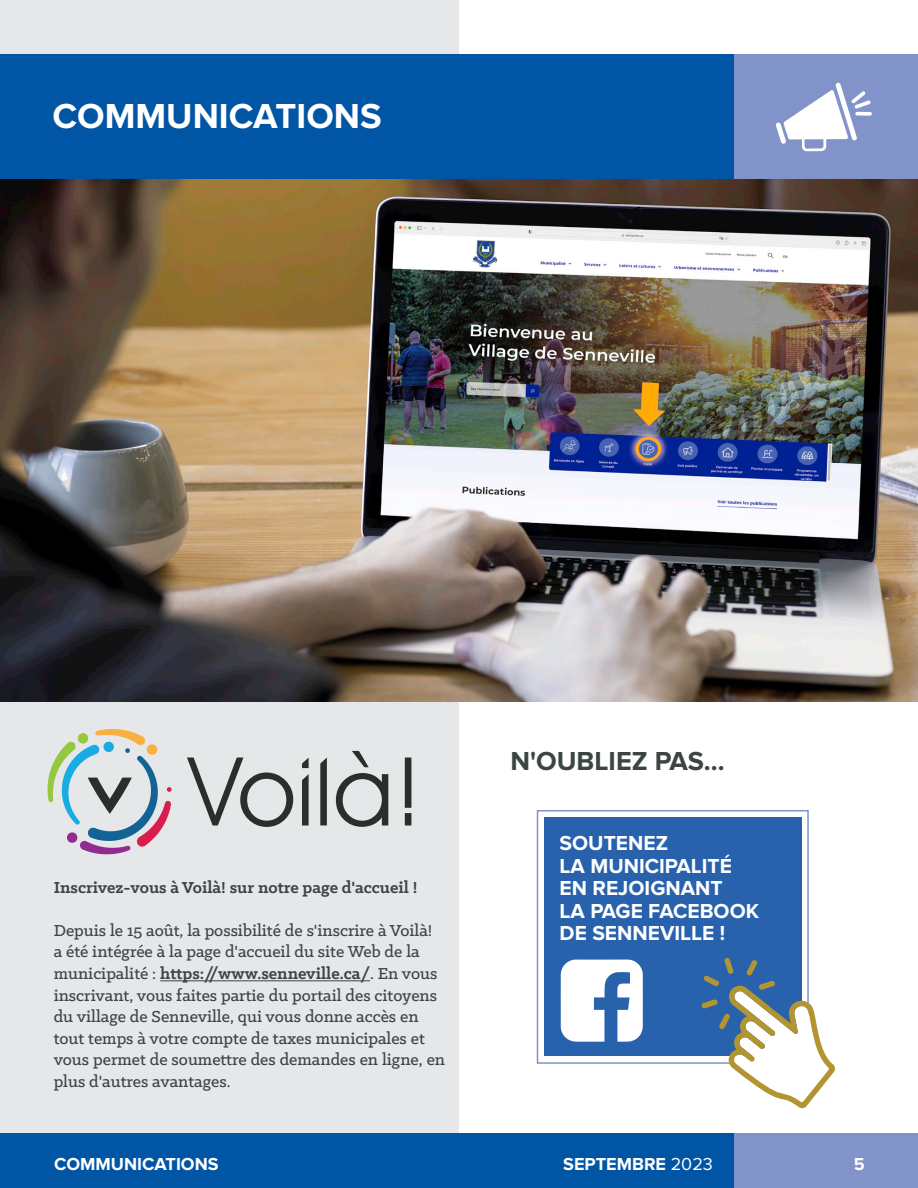
<style>
.page{position:relative;width:918px;height:1188px;background:#fff}
.page>*{position:absolute;margin:0;border:0;box-sizing:border-box;transform-origin:0 0}
.t1{font:700 36px "Proxima Nova";color:#fff}
.t2{font:700 27px "Proxima Nova";color:#3b4543}
.t3{font:700 21px/22.5px "Proxima Nova";color:#fff}
.t4{font:500 18px/21.6px "Klinic Slab";color:#3b4543}
.t5{font:700 18px "Klinic Slab";color:#3b4543}
.t6{font:700 18px "Proxima Nova";color:#fff}
.s1{font-weight:700}
.s2{font-weight:400}
</style>
<div class="page">
<div style="left:0;top:0;width:459px;height:1188px;background:#e6e7e9"></div>
<div style="left:0;top:1134px;width:734px;height:54px;background:#0155a5"></div>
<div style="left:734px;top:1134px;width:184px;height:54px;background:#8193c9"></div>
<img style="left:0;top:179px;width:918px;height:523px">
<hr style="left:160px;top:980px;width:210px;height:1px;background:#3b4543">
<svg style="left:48px;top:729px;width:124px;height:125px"></svg>
<svg style="left:187px;top:751px;width:224px;height:76px"></svg>
<div style="left:544px;top:818px;width:258px;height:238px;background:#2862ac"></div>
<div style="left:537px;top:810px;width:272px;height:254px;border:2px solid #8193c9"></div>
<svg style="left:561px;top:959px;width:82px;height:83px"></svg>
<svg style="left:701px;top:958px;width:134px;height:151px"></svg>
<div style="left:0;top:54px;width:734px;height:125px;background:#0155a5"></div>
<div style="left:734px;top:54px;width:184px;height:125px;background:#8193c9"></div>
<svg style="left:776px;top:82px;width:96px;height:69px"></svg>
<p class="t1" style="left:52px;top:96px;width:331px">COMMUNICATIONS</p>
<p class="t5" style="left:54px;top:875px;width:365px">Inscrivez-vous à Voilà! sur notre page d'accueil !</p>
<p class="t4" style="left:54px;top:919px;width:393px">Depuis le 15 août, la possibilité de s'inscrire à Voilà! a été intégrée à la page d'accueil du site Web de la municipalité : <span class="s1">https://www.senneville.ca/</span>. En vous inscrivant, vous faites partie du portail des citoyens du village de Senneville, qui vous donne accès en tout temps à votre compte de taxes municipales et vous permet de soumettre des demandes en ligne, en plus d'autres avantages.</p>
<p class="t2" style="left:511px;top:745px;width:216px">N'OUBLIEZ PAS...</p>
<p class="t3" style="left:560px;top:833px;width:201px">SOUTENEZ<br>LA MUNICIPALITÉ<br>EN REJOIGNANT<br>LA PAGE FACEBOOK<br>DE SENNEVILLE !</p>
<p class="t6" style="left:54px;top:1154px;width:166px">COMMUNICATIONS</p>
<p class="t6" style="left:563px;top:1154px;width:151px">SEPTEMBRE <span class="s2">2023</span></p>
<p class="t6" style="left:854px;top:1154px;width:12px">5</p>
</div>
